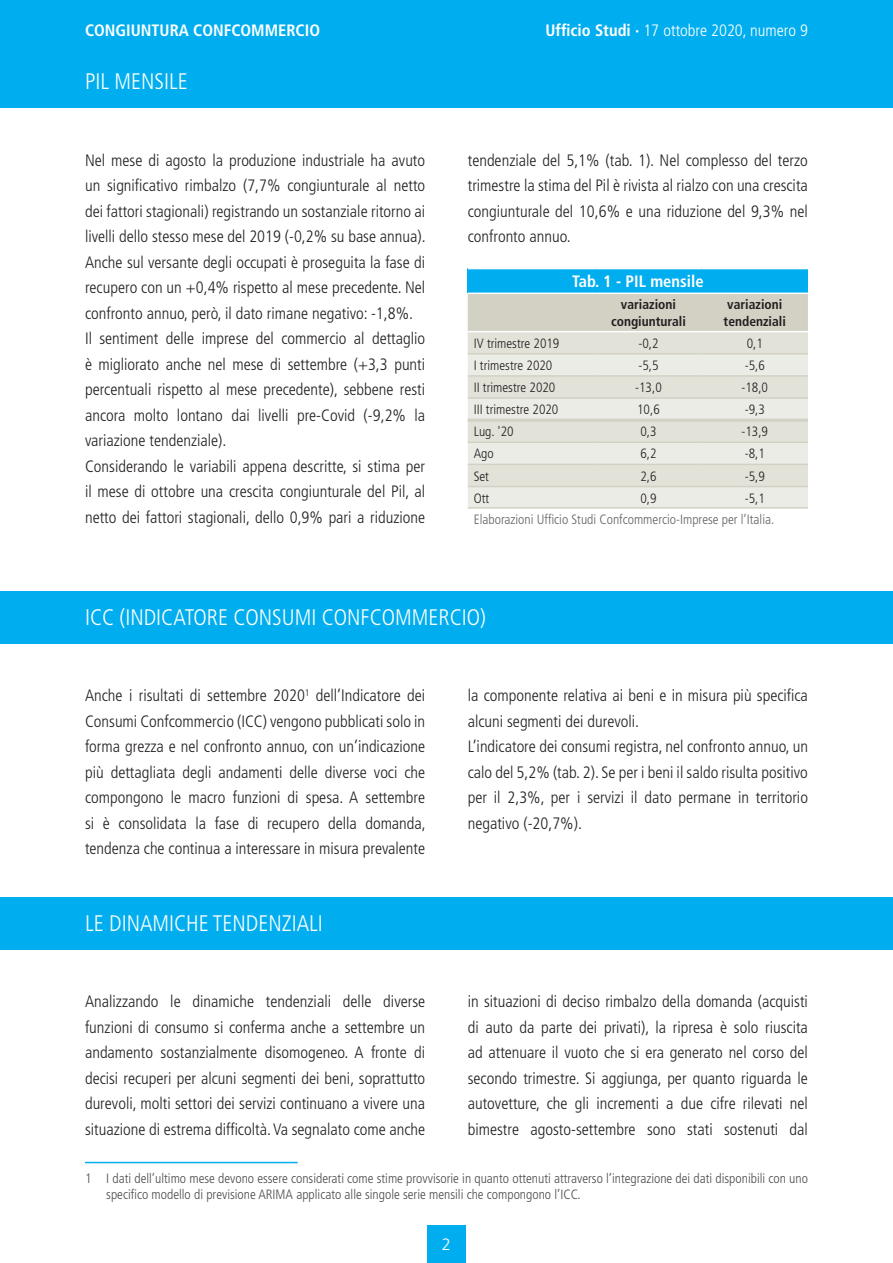
<style>
.page{position:relative;width:893px;height:1263px;background:#fff}
.page>*{position:absolute;margin:0;border:0;box-sizing:border-box;transform-origin:0 0}
.t1{font:300 condensed 22.5px "Frutiger LT Std";color:#fff}
.t2{font:300 condensed 16.5px/25.5px "Frutiger LT Std";color:#231f20;text-align:justify}
.t3{font:700 condensed 16.5px "Frutiger LT Std";color:#fff}
.t4{font:300 condensed 16.5px "Frutiger LT Std";color:#fff}
.t5{font:300 16.5px "Frutiger LT Std";color:#fff}
.t6{font:300 condensed 13.5px/16.2px "Frutiger LT Std";color:#4b4c4d}
.t7{font:300 condensed 13.5px "Frutiger LT Std";color:#231f20}
.t8{font:300 condensed 13.5px "Frutiger LT Std";color:#636366}
.t9{font:700 condensed 13.5px/16.2px "Frutiger LT Std";color:#231f20;text-align:center}
.s1{font-weight:700}
</style>
<div class="page">
<div style="left:0;top:0;width:893px;height:64px;background:#00aeef"></div>
<div style="left:427px;top:1225px;width:39px;height:38px;background:#00aeef"></div>
<div style="left:0;top:55px;width:893px;height:53px;background:#00aeef"></div>
<hr style="left:85px;top:1162px;width:213px;height:1px;background:#00aeef">
<div style="left:0;top:591px;width:893px;height:52px;background:#00aeef"></div>
<div style="left:0;top:897px;width:893px;height:52px;background:#00aeef"></div>
<div style="left:468px;top:269px;width:340px;height:24px;background:#00aeef"></div>
<div style="left:468px;top:294px;width:340px;height:37px;background:#d2d1c4"></div>
<div style="left:468px;top:332px;width:340px;height:21px;background:#e2e2d9"></div>
<svg style="left:468px;top:354px;width:340px;height:153px;background:#e7e7e0"></svg>
<hr style="left:468px;top:353px;width:127px;height:1px;background:#d2d1c4">
<hr style="left:595px;top:353px;width:107px;height:1px;background:#d2d1c4">
<hr style="left:702px;top:353px;width:106px;height:1px;background:#d2d1c4">
<hr style="left:468px;top:375px;width:127px;height:2px;background:#d2d1c4">
<hr style="left:595px;top:375px;width:107px;height:2px;background:#d2d1c4">
<hr style="left:702px;top:375px;width:106px;height:2px;background:#d2d1c4">
<hr style="left:468px;top:397px;width:127px;height:2px;background:#d2d1c4">
<hr style="left:595px;top:397px;width:107px;height:2px;background:#d2d1c4">
<hr style="left:702px;top:397px;width:106px;height:2px;background:#d2d1c4">
<hr style="left:468px;top:441px;width:127px;height:2px;background:#d2d1c4">
<hr style="left:595px;top:441px;width:107px;height:2px;background:#d2d1c4">
<hr style="left:702px;top:441px;width:106px;height:2px;background:#d2d1c4">
<hr style="left:468px;top:464px;width:127px;height:1px;background:#d2d1c4">
<hr style="left:595px;top:464px;width:107px;height:1px;background:#d2d1c4">
<hr style="left:702px;top:464px;width:106px;height:1px;background:#d2d1c4">
<hr style="left:468px;top:486px;width:127px;height:1px;background:#d2d1c4">
<hr style="left:595px;top:486px;width:107px;height:1px;background:#d2d1c4">
<hr style="left:702px;top:486px;width:106px;height:1px;background:#d2d1c4">
<hr style="left:468px;top:507px;width:127px;height:2px;background:#d2d1c4">
<hr style="left:595px;top:507px;width:107px;height:2px;background:#d2d1c4">
<hr style="left:702px;top:507px;width:106px;height:2px;background:#d2d1c4">
<hr style="left:468px;top:419px;width:127px;height:3px;background:#d2d1c4">
<hr style="left:595px;top:419px;width:107px;height:3px;background:#d2d1c4">
<hr style="left:702px;top:419px;width:106px;height:3px;background:#d2d1c4">
<p class="t3" style="left:85px;top:20px;width:237px">CONGIUNTURA CONFCOMMERCIO</p>
<p class="t4" style="left:545px;top:21px;width:264px"><span class="s1">Ufficio Studi ·</span> 17 ottobre 2020, numero 9</p>
<h1 class="t1" style="left:85px;top:69px;width:104px">PIL MENSILE</h1>
<p class="t2" style="left:85px;top:148px;width:342px;text-align:left">Nel mese di agosto la produzione industriale ha avuto un significativo rimbalzo (7,7% congiunturale al netto dei fattori stagionali) registrando un sostanziale ritorno ai livelli dello stesso mese del 2019 (-0,2% su base annua).<br>Anche sul versante degli occupati è proseguita la fase di recupero con un +0,4% rispetto al mese precedente. Nel confronto annuo, però, il dato rimane negativo: -1,8%.<br>Il sentiment delle imprese del commercio al dettaglio è migliorato anche nel mese di settembre (+3,3 punti percentuali rispetto al mese precedente), sebbene resti ancora molto lontano dai livelli pre-Covid (-9,2% la variazione tendenziale).<br>Considerando le variabili appena descritte, si stima per il mese di ottobre una crescita congiunturale del Pil, al netto dei fattori stagionali, dello 0,9% pari a riduzione</p>
<p class="t2" style="left:468px;top:147px;width:342px">tendenziale del 5,1% (tab. 1). Nel complesso del terzo trimestre la stima del Pil è rivista al rialzo con una crescita congiunturale del 10,6% e una riduzione del 9,3% nel confronto annuo.</p>
<p class="t3" style="left:572px;top:271px;width:133px">Tab. 1 - PIL mensile</p>
<p class="t9" style="left:611px;top:297px;width:76px">variazioni congiunturali</p>
<p class="t9" style="left:724px;top:297px;width:64px;text-align:left">variazioni tendenziali</p>
<p class="t7" style="left:474px;top:335px;width:87px">IV trimestre 2019</p>
<p class="t7" style="left:638px;top:335px;width:22px">-0,2</p>
<p class="t7" style="left:747px;top:335px;width:18px">0,1</p>
<p class="t7" style="left:474px;top:358px;width:80px">I trimestre 2020</p>
<p class="t7" style="left:638px;top:358px;width:22px">-5,5</p>
<p class="t7" style="left:745px;top:358px;width:22px">-5,6</p>
<p class="t7" style="left:474px;top:380px;width:83px">II trimestre 2020</p>
<p class="t7" style="left:635px;top:380px;width:28px">-13,0</p>
<p class="t7" style="left:741px;top:380px;width:28px">-18,0</p>
<p class="t7" style="left:474px;top:402px;width:86px">III trimestre 2020</p>
<p class="t7" style="left:637px;top:402px;width:24px">10,6</p>
<p class="t7" style="left:745px;top:402px;width:22px">-9,3</p>
<p class="t7" style="left:474px;top:424px;width:41px">Lug. '20</p>
<p class="t7" style="left:640px;top:424px;width:18px">0,3</p>
<p class="t7" style="left:741px;top:424px;width:28px">-13,9</p>
<p class="t7" style="left:474px;top:446px;width:22px">Ago</p>
<p class="t7" style="left:640px;top:446px;width:18px">6,2</p>
<p class="t7" style="left:745px;top:446px;width:22px">-8,1</p>
<p class="t7" style="left:474px;top:468px;width:17px">Set</p>
<p class="t7" style="left:640px;top:468px;width:18px">2,6</p>
<p class="t7" style="left:745px;top:468px;width:22px">-5,9</p>
<p class="t7" style="left:474px;top:490px;width:17px">Ott</p>
<p class="t7" style="left:640px;top:490px;width:18px">0,9</p>
<p class="t7" style="left:745px;top:490px;width:22px">-5,1</p>
<p class="t8" style="left:474px;top:512px;width:302px">Elaborazioni Ufficio Studi Confcommercio-Imprese per l’Italia.</p>
<h1 class="t1" style="left:85px;top:604px;width:402px">ICC (INDICATORE CONSUMI CONFCOMMERCIO)</h1>
<p class="t2" style="left:85px;top:683px;width:342px">Anche i risultati di settembre 2020<sup>1</sup> dell’Indicatore dei Consumi Confcommercio (ICC) vengono pubblicati solo in forma grezza e nel confronto annuo, con un’indicazione più dettagliata degli andamenti delle diverse voci che compongono le macro funzioni di spesa. A settembre si è consolidata la fase di recupero della domanda, tendenza che continua a interessare in misura prevalente</p>
<p class="t2" style="left:468px;top:683px;width:342px;text-align:left">la componente relativa ai beni e in misura più specifica alcuni segmenti dei durevoli.<br>L’indicatore dei consumi registra, nel confronto annuo, un calo del 5,2% (tab. 2). Se per i beni il saldo risulta positivo per il 2,3%, per i servizi il dato permane in territorio negativo (-20,7%).</p>
<h1 class="t1" style="left:85px;top:910px;width:239px">LE DINAMICHE TENDENZIALI</h1>
<p class="t2" style="left:85px;top:989px;width:342px">Analizzando le dinamiche tendenziali delle diverse funzioni di consumo si conferma anche a settembre un andamento sostanzialmente disomogeneo. A fronte di decisi recuperi per alcuni segmenti dei beni, soprattutto durevoli, molti settori dei servizi continuano a vivere una situazione di estrema difficoltà. Va segnalato come anche</p>
<p class="t2" style="left:468px;top:989px;width:342px">in situazioni di deciso rimbalzo della domanda (acquisti di auto da parte dei privati), la ripresa è solo riuscita ad attenuare il vuoto che si era generato nel corso del secondo trimestre. Si aggiunga, per quanto riguarda le autovetture, che gli incrementi a due cifre rilevati nel bimestre agosto-settembre sono stati sostenuti dal</p>
<p class="t6" style="left:106px;top:1170px;width:703px;text-indent:-21px">1 I dati dell’ultimo mese devono essere considerati come stime provvisorie in quanto ottenuti attraverso l’integrazione dei dati disponibili con uno specifico modello di previsione ARIMA applicato alle singole serie mensili che compongono l’ICC.</p>
<p class="t5" style="left:442px;top:1235px;width:11px">2</p>
</div>
